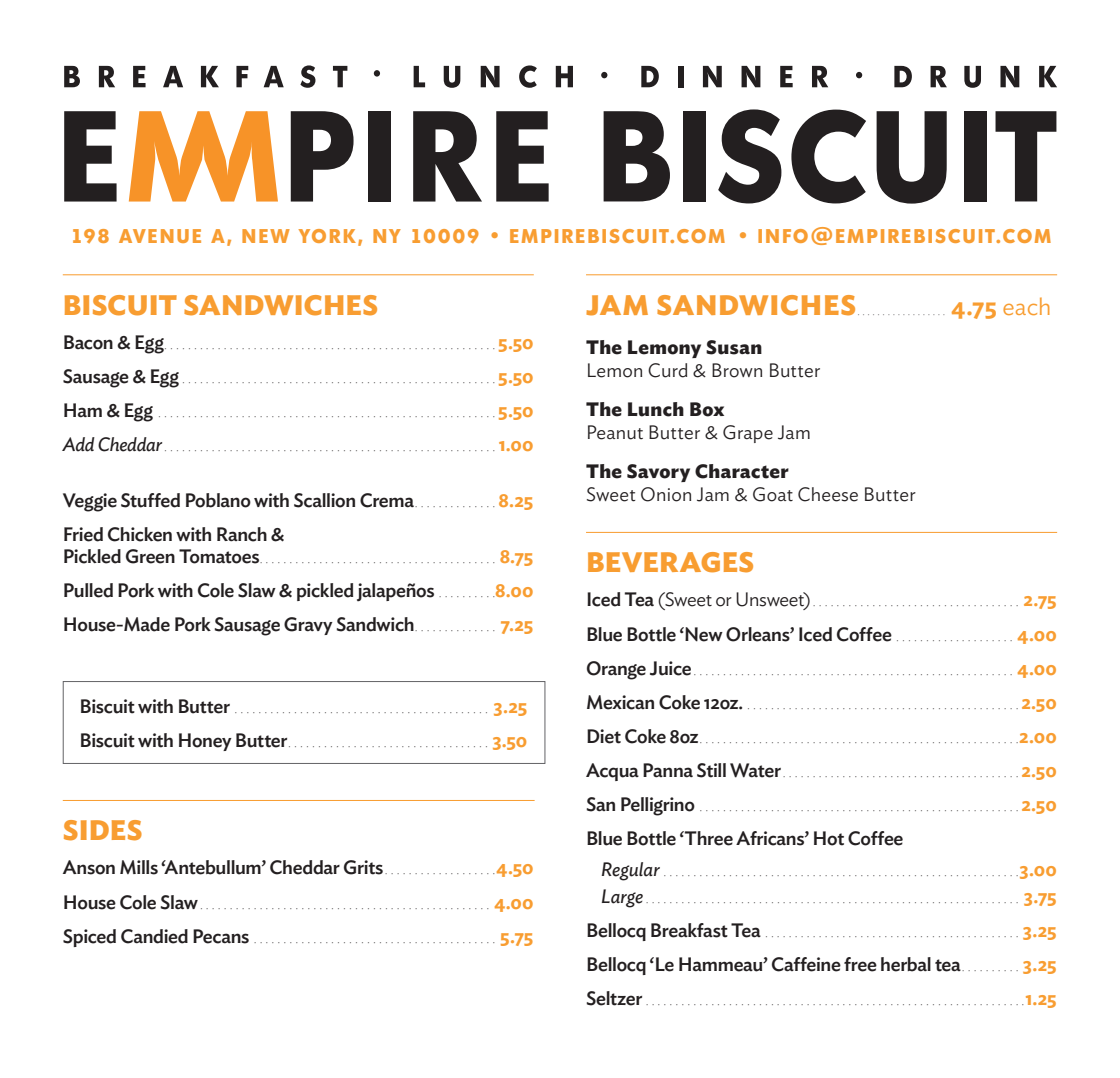
<style>
.page{position:relative;width:1120px;height:1078px;background:#fff}
.page>*{position:absolute;margin:0;border:0;box-sizing:border-box;transform-origin:0 0}
.t1{font:700 28px "Ideal Sans";letter-spacing:.005em;color:#f89d31}
.t2{font:100 19.25px "Ideal Sans";color:#231f20}
.t3{font:500 19.25px/21.9px "Ideal Sans";letter-spacing:-.02em;color:#231f20}
.t4{font:300 19.25px/22.8px "Ideal Sans";letter-spacing:.01em;color:#231f20}
.t5{font:700 19.25px "Montreal TS";letter-spacing:.125em;color:#f89d31}
.t6{font:100 16.28px "Ideal Sans";color:#231f20}
.s1{font-size:31.5px}
.s2{font-weight:500}
.s3{font-weight:600;color:#f89d31}
.s4{font-weight:400;font-style:italic}
.s5{font-weight:100}
.s6{font-weight:700;font-size:28px;color:#f89d31}
.s7{font-weight:600;font-size:24.5px;color:#f89d31}
.s8{font-weight:300;font-size:24.5px;color:#f89d31}
.s9{font-weight:700}
.s10{font-weight:300}
</style>
<div class="page">
<hr style="left:63px;top:274px;width:471px;height:1px;background:#f89d31">
<hr style="left:586px;top:274px;width:471px;height:1px;background:#f89d31">
<hr style="left:586px;top:532px;width:471px;height:1px;background:#f89d31">
<hr style="left:63px;top:800px;width:472px;height:1px;background:#f89d31">
<div style="left:63px;top:681px;width:482px;height:83px;border:1px solid #636366"></div>
<svg style="left:64px;top:111px;width:53px;height:91px"></svg>
<svg style="left:129px;top:111px;width:149px;height:91px"></svg>
<svg style="left:291px;top:111px;width:63px;height:91px"></svg>
<div style="left:369px;top:111px;width:22px;height:91px;background:#231f20"></div>
<svg style="left:413px;top:111px;width:69px;height:91px"></svg>
<svg style="left:496px;top:111px;width:53px;height:91px"></svg>
<svg style="left:604px;top:111px;width:66px;height:90px"></svg>
<div style="left:684px;top:111px;width:22px;height:90px;background:#231f20"></div>
<svg style="left:718px;top:109px;width:63px;height:94px"></svg>
<svg style="left:791px;top:110px;width:75px;height:93px"></svg>
<svg style="left:877px;top:111px;width:70px;height:93px"></svg>
<div style="left:964px;top:111px;width:22px;height:90px;background:#231f20"></div>
<svg style="left:996px;top:111px;width:60px;height:90px"></svg>
<svg style="left:64px;top:66px;width:16px;height:21px"></svg>
<svg style="left:99px;top:66px;width:16px;height:21px"></svg>
<svg style="left:133px;top:66px;width:13px;height:21px"></svg>
<svg style="left:163px;top:66px;width:20px;height:21px"></svg>
<svg style="left:201px;top:66px;width:18px;height:21px"></svg>
<svg style="left:236px;top:66px;width:12px;height:21px"></svg>
<svg style="left:264px;top:66px;width:20px;height:21px"></svg>
<svg style="left:300px;top:65px;width:15px;height:23px"></svg>
<svg style="left:333px;top:66px;width:14px;height:21px"></svg>
<svg style="left:414px;top:66px;width:11px;height:21px"></svg>
<svg style="left:444px;top:66px;width:16px;height:22px"></svg>
<svg style="left:481px;top:66px;width:19px;height:21px"></svg>
<svg style="left:519px;top:65px;width:18px;height:23px"></svg>
<svg style="left:556px;top:66px;width:17px;height:21px"></svg>
<svg style="left:641px;top:66px;width:18px;height:21px"></svg>
<div style="left:678px;top:66px;width:5px;height:21px;background:#231f20"></div>
<svg style="left:703px;top:66px;width:19px;height:21px"></svg>
<svg style="left:742px;top:66px;width:18px;height:21px"></svg>
<svg style="left:780px;top:66px;width:13px;height:21px"></svg>
<svg style="left:812px;top:66px;width:16px;height:21px"></svg>
<svg style="left:894px;top:66px;width:18px;height:21px"></svg>
<svg style="left:931px;top:66px;width:16px;height:21px"></svg>
<svg style="left:964px;top:66px;width:17px;height:22px"></svg>
<svg style="left:1000px;top:66px;width:19px;height:21px"></svg>
<svg style="left:1039px;top:66px;width:18px;height:21px"></svg>
<div style="left:374px;top:70px;width:6px;height:7px;background:#231f20;border-radius:50%"></div>
<svg style="left:856px;top:72px;width:6px;height:6px"></svg>
<svg style="left:601px;top:72px;width:6px;height:6px"></svg>
<p class="t5" style="left:71px;top:223px;width:982px">198 AVENUE A, NEW YORK, NY 10009 <span class="s1">•</span> EMPIREBISCUIT.COM <span class="s1">•</span> INFO@EMPIREBISCUIT.COM</p>
<p class="t1" style="left:63px;top:282px;width:317px">BISCUIT SANDWICHES</p>
<p class="t2" style="left:63px;top:327px;width:472px"><span class="s2">Bacon &amp; Egg</span> . . . . . . . . . . . . . . . . . . . . . . . . . . . . . . . . . . . . . . . . . . . . . . . . . . . . . . . <span class="s3">5.50</span></p>
<p class="t2" style="left:63px;top:361px;width:472px"><span class="s2">Sausage &amp; Egg</span> . . . . . . . . . . . . . . . . . . . . . . . . . . . . . . . . . . . . . . . . . . . . . . . . . . . . <span class="s3">5.50</span></p>
<p class="t2" style="left:63px;top:395px;width:472px"><span class="s2">Ham &amp; Egg</span> . . . . . . . . . . . . . . . . . . . . . . . . . . . . . . . . . . . . . . . . . . . . . . . . . . . . . . . . <span class="s3">5.50</span></p>
<p class="t2" style="left:63px;top:429px;width:472px"><span class="s4">Add Cheddar</span> . . . . . . . . . . . . . . . . . . . . . . . . . . . . . . . . . . . . . . . . . . . . . . . . . . . . . . . . <span class="s3">1.00</span></p>
<p class="t3" style="left:63px;top:488px;width:472px">Veggie Stuffed Poblano with Scallion Crema <span class="s5">. . . . . . . . . . . . . .</span> <span class="s3">8.25</span></p>
<p class="t3" style="left:63px;top:522px;width:472px">Fried Chicken with Ranch &amp;<br>Pickled Green Tomatoes <span class="s5">. . . . . . . . . . . . . . . . . . . . . . . . . . . . . . . . . . . . . . . .</span> <span class="s3">8.75</span></p>
<p class="t3" style="left:63px;top:578px;width:472px">Pulled Pork with Cole Slaw &amp; pickled jalapeños <span class="s5">. . . . . . . . .</span> <span class="s3">8.00</span></p>
<p class="t3" style="left:63px;top:612px;width:472px">House-Made Pork Sausage Gravy Sandwich <span class="s5">. . . . . . . . . . . . . .</span> <span class="s3">7.25</span></p>
<p class="t2" style="left:79px;top:691px;width:449px"><span class="s2">Biscuit with Butter</span> . . . . . . . . . . . . . . . . . . . . . . . . . . . . . . . . . . . . . . . . . . . <span class="s3">3.25</span></p>
<p class="t2" style="left:79px;top:725px;width:450px"><span class="s2">Biscuit with Honey Butter</span> . . . . . . . . . . . . . . . . . . . . . . . . . . . . . . . . . . <span class="s3">3.50</span></p>
<p class="t1" style="left:63px;top:808px;width:81px">SIDES</p>
<p class="t3" style="left:63px;top:855px;width:472px">Anson Mills ‘Antebullum’ Cheddar Grits <span class="s5">. . . . . . . . . . . . . . . . . .</span> <span class="s3">4.50</span></p>
<p class="t2" style="left:63px;top:887px;width:472px"><span class="s2">House Cole Slaw</span> . . . . . . . . . . . . . . . . . . . . . . . . . . . . . . . . . . . . . . . . . . . . . . . . . <span class="s3">4.00</span></p>
<p class="t2" style="left:63px;top:921px;width:472px"><span class="s2">Spiced Candied Pecans</span> . . . . . . . . . . . . . . . . . . . . . . . . . . . . . . . . . . . . . . . . . <span class="s3">5.75</span></p>
<p class="t6" style="left:586px;top:296px;width:467px"><span class="s6">JAM SANDWICHES</span> . . . . . . . . . . . . . . . . . <span class="s7">4.75</span> <span class="s8">each</span></p>
<p class="t4" style="left:586px;top:334px;width:236px"><span class="s9">The Lemony Susan<br></span>Lemon Curd &amp; Brown Butter</p>
<p class="t4" style="left:586px;top:396px;width:226px"><span class="s9">The Lunch Box<br></span>Peanut Butter &amp; Grape Jam</p>
<p class="t4" style="left:586px;top:459px;width:331px"><span class="s9">The Savory Character<br></span>Sweet Onion Jam &amp; Goat Cheese Butter</p>
<p class="t1" style="left:586px;top:540px;width:170px">BEVERAGES</p>
<p class="t2" style="left:586px;top:585px;width:472px"><span class="s2">Iced Tea</span> <span class="s10">(Sweet or Unsweet)</span> . . . . . . . . . . . . . . . . . . . . . . . . . . . . . . . . . . . <span class="s3">2.75</span></p>
<p class="t3" style="left:586px;top:621px;width:472px">Blue Bottle ‘New Orleans’ Iced Coffee <span class="s5">. . . . . . . . . . . . . . . . . . . .</span> <span class="s3">4.00</span></p>
<p class="t2" style="left:586px;top:653px;width:472px"><span class="s2">Orange Juice</span> . . . . . . . . . . . . . . . . . . . . . . . . . . . . . . . . . . . . . . . . . . . . . . . . . . . . . . <span class="s3">4.00</span></p>
<p class="t2" style="left:586px;top:687px;width:472px"><span class="s2">Mexican Coke 12oz.</span> . . . . . . . . . . . . . . . . . . . . . . . . . . . . . . . . . . . . . . . . . . . . . <span class="s3">2.50</span></p>
<p class="t2" style="left:586px;top:721px;width:472px"><span class="s2">Diet Coke 8oz</span> . . . . . . . . . . . . . . . . . . . . . . . . . . . . . . . . . . . . . . . . . . . . . . . . . . . . . <span class="s3">2.00</span></p>
<p class="t2" style="left:586px;top:755px;width:472px"><span class="s2">Acqua Panna Still Water</span> . . . . . . . . . . . . . . . . . . . . . . . . . . . . . . . . . . . . . . . <span class="s3">2.50</span></p>
<p class="t2" style="left:586px;top:789px;width:472px"><span class="s2">San Pelligrino</span> . . . . . . . . . . . . . . . . . . . . . . . . . . . . . . . . . . . . . . . . . . . . . . . . . . . . . <span class="s3">2.50</span></p>
<p class="t3" style="left:586px;top:826px;width:319px">Blue Bottle ‘Three Africans’ Hot Coffee</p>
<p class="t2" style="left:601px;top:854px;width:457px"><span class="s4">Regular</span> . . . . . . . . . . . . . . . . . . . . . . . . . . . . . . . . . . . . . . . . . . . . . . . . . . . . . . . . . . . <span class="s3">3.00</span></p>
<p class="t2" style="left:601px;top:881px;width:457px"><span class="s4">Large</span> . . . . . . . . . . . . . . . . . . . . . . . . . . . . . . . . . . . . . . . . . . . . . . . . . . . . . . . . . . . . . . . <span class="s3">3.75</span></p>
<p class="t2" style="left:586px;top:915px;width:472px"><span class="s2">Bellocq Breakfast Tea</span> . . . . . . . . . . . . . . . . . . . . . . . . . . . . . . . . . . . . . . . . . . . <span class="s3">3.25</span></p>
<p class="t3" style="left:586px;top:952px;width:472px">Bellocq ‘Le Hammeau’ Caffeine free herbal tea <span class="s5">. . . . . . . . . .</span> <span class="s3">3.25</span></p>
<p class="t2" style="left:586px;top:984px;width:472px"><span class="s2">Seltzer</span> . . . . . . . . . . . . . . . . . . . . . . . . . . . . . . . . . . . . . . . . . . . . . . . . . . . . . . . . . . . . . . . <span class="s3">1.25</span></p>
</div>
